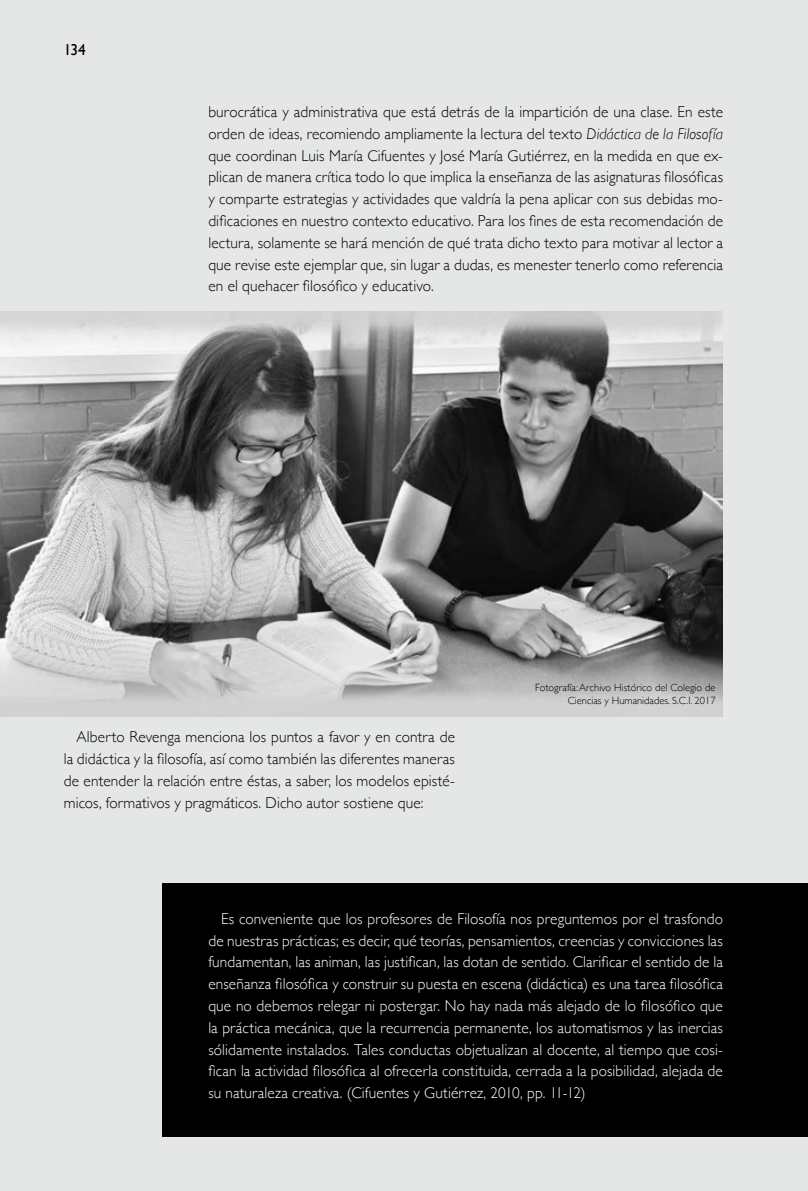
<style>
.page{position:relative;width:808px;height:1191px;background:#e5e6e6}
.page>*{position:absolute;margin:0;border:0;box-sizing:border-box;transform-origin:0 0}
.t1{font:300 15.75px/21.8px "Gill Sans";letter-spacing:.01em;color:#000;text-align:justify}
.t2{font:300 15.75px/21.8px "Gill Sans";letter-spacing:.01em;color:#fff;text-align:justify}
.t3{font:15.75px "Gill Sans";color:#000}
.t4{font:300 10.5px/13.5px "Gill Sans";color:#000;text-align:right}
.s1{font-style:italic}
</style>
<div class="page">
<img style="left:0;top:312px;width:722px;height:405px">
<div style="left:162px;top:883px;width:646px;height:253px;background:#000"></div>
<p class="t3" style="left:64px;top:41px;width:24px">134</p>
<p class="t1" style="left:208px;top:100px;width:516px">burocrática y administrativa que está detrás de la impartición de una clase. En este orden de ideas, recomiendo ampliamente la lectura del texto <span class="s1">Didáctica de la Filosofía </span>que coordinan Luis María Cifuentes y José María Gutiérrez, en la medida en que ex&shy;plican de manera crítica todo lo que implica la enseñanza de las asignaturas filosóficas y comparte estrategias y actividades que valdría la pena aplicar con sus debidas mo&shy;dificaciones en nuestro contexto educativo. Para los fines de esta recomendación de lectura, solamente se hará mención de qué trata dicho texto para motivar al lector a que revise este ejemplar que, sin lugar a dudas, es menester tenerlo como referencia en el quehacer filosófico y educativo.</p>
<p class="t4" style="left:535px;top:680px;width:182px">Fotografía: Archivo Histórico del Colegio de<br>Ciencias y Humanidades. S.C.I. 2017</p>
<p class="t1" style="left:64px;top:725px;width:393px;text-indent:13px">Alberto Revenga menciona los puntos a favor y en contra de la didáctica y la filosofía, así como también las diferentes maneras de entender la relación entre éstas, a saber, los modelos episté&shy;micos, formativos y pragmáticos. Dicho autor sostiene que:</p>
<p class="t2" style="left:208px;top:907px;width:516px;text-indent:13px">Es conveniente que los profesores de Filosofía nos preguntemos por el trasfondo de nuestras prácticas; es decir, qué teorías, pensamientos, creencias y convicciones las fundamentan, las animan, las justifican, las dotan de sentido. Clarificar el sentido de la enseñanza filosófica y construir su puesta en escena (didáctica) es una tarea filosófica que no debemos relegar ni postergar. No hay nada más alejado de lo filosófico que la práctica mecánica, que la recurrencia permanente, los automatismos y las inercias sólidamente instalados. Tales conductas objetualizan al docente, al tiempo que cosi&shy;fican la actividad filosófica al ofrecerla constituida, cerrada a la posibilidad, alejada de su naturaleza creativa. (Cifuentes y Gutiérrez, 2010, pp. 11-12)</p>
</div>
